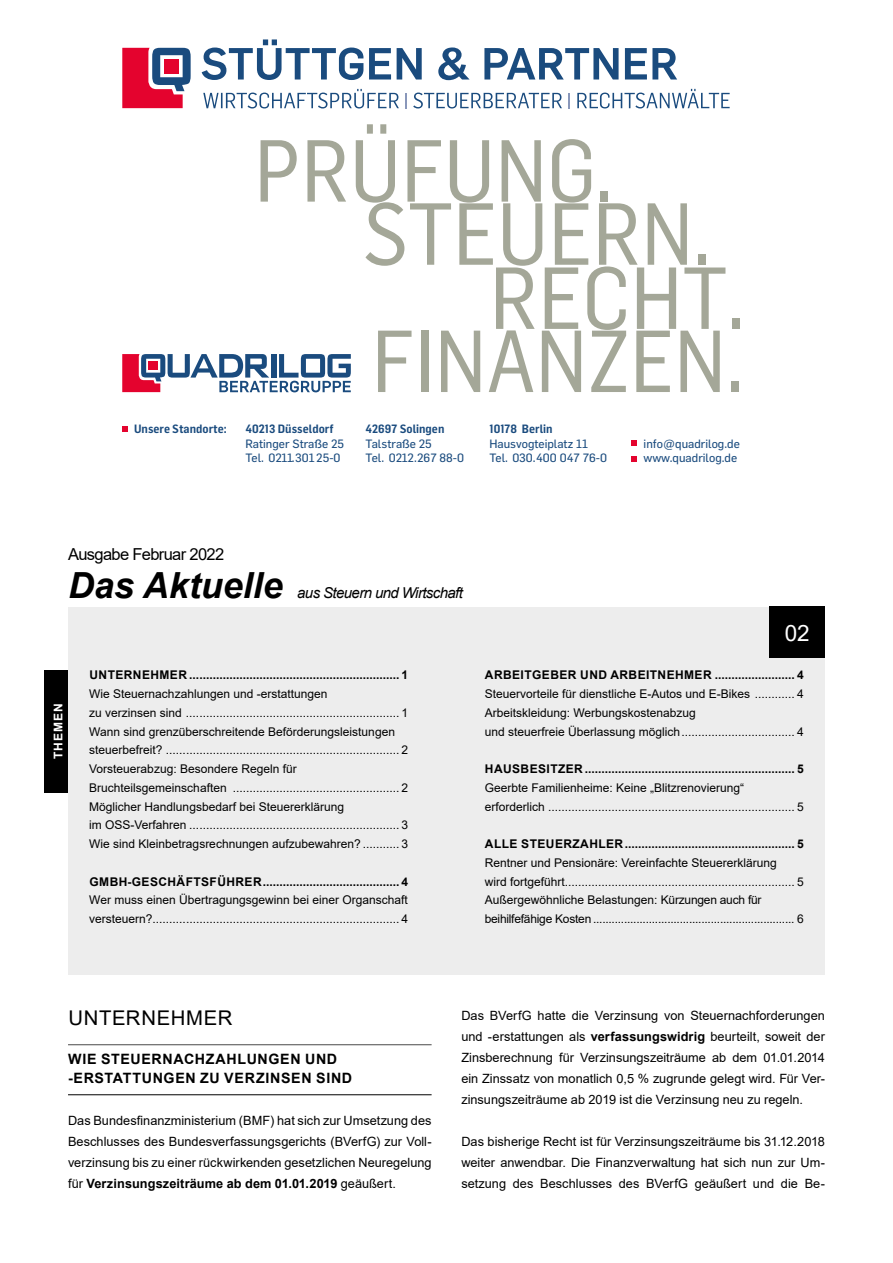
<style>
.page{position:relative;width:893px;height:1263px;background:#fff}
.page>*{position:absolute;margin:0;border:0;box-sizing:border-box;transform-origin:0 0}
.t1{font:86.1px "Flama Semicondensed Basic";color:#a4a798}
.t2{font:italic 700 36px "Arial";color:#000}
.t3{font:22.5px "Arial";color:#fff}
.t4{font:20.25px "Arial";letter-spacing:.035em;color:#000}
.t5{font:16.5px "Arial";letter-spacing:-.04em;color:#000}
.t6{font:italic 15px "Arial";letter-spacing:-.04em;color:#000}
.t7{font:700 14.25px/19.5px "Arial";letter-spacing:.045em;color:#000}
.t8{font:12.75px/21px "Arial";color:#000;text-align:justify}
.t9{font:12px/18.8px "Arial";color:#000}
.t10{font:700 12px "Arial";letter-spacing:.035em;color:#000}
.t11{font:700 12px "Arial";letter-spacing:.085em;color:#fff}
.t12{font:11.85px/14.2px "Flama Basic";color:#1a4b7e}
.t13{font:600 11.85px "Flama Semicondensed";color:#1a4b7e}
.s1{font-weight:700}
</style>
<div class="page">
<svg style="left:631px;top:440px;width:6px;height:6px"></svg>
<svg style="left:631px;top:456px;width:6px;height:6px"></svg>
<svg style="left:122px;top:426px;width:6px;height:6px"></svg>
<svg style="left:577px;top:89px;width:153px;height:19px"></svg>
<svg style="left:568px;top:93px;width:2px;height:15px"></svg>
<svg style="left:413px;top:93px;width:149px;height:15px"></svg>
<svg style="left:405px;top:93px;width:2px;height:15px"></svg>
<svg style="left:203px;top:89px;width:196px;height:19px"></svg>
<svg style="left:202px;top:39px;width:475px;height:41px"></svg>
<svg style="left:122px;top:48px;width:69px;height:60px"></svg>
<svg style="left:122px;top:354px;width:229px;height:38px"></svg>
<div style="left:68px;top:607px;width:757px;height:367px;background:#ededed"></div>
<hr style="left:68px;top:1044px;width:364px;height:1px;background:#4a4a49">
<hr style="left:68px;top:1094px;width:364px;height:1px;background:#000">
<div style="left:770px;top:607px;width:55px;height:51px;background:#000"></div>
<div style="left:45px;top:670px;width:23px;height:122px;background:#000"></div>
<p class="t13" style="left:134px;top:421px;width:94px">Unsere Standorte:</p>
<h1 class="t1" style="left:254px;top:116px;width:360px">PRÜFUNG.</h1>
<h1 class="t1" style="left:363px;top:179px;width:350px">STEUERN.</h1>
<h1 class="t1" style="left:490px;top:243px;width:257px">RECHT.</h1>
<h1 class="t1" style="left:372px;top:306px;width:374px">FINANZEN.</h1>
<p class="t13" style="left:245px;top:421px;width:90px">40213 Düsseldorf</p>
<p class="t12" style="left:245px;top:435px;width:100px">Ratinger Straße 25<br>Tel. 0211.301 25-0</p>
<p class="t13" style="left:366px;top:421px;width:80px">42697 Solingen</p>
<p class="t12" style="left:366px;top:435px;width:100px">Talstraße 25<br>Tel. 0212.267 88-0</p>
<p class="t13" style="left:489px;top:421px;width:65px">10178 Berlin</p>
<p class="t12" style="left:489px;top:435px;width:119px">Hausvogteiplatz 11<br>Tel. 030.400 047 76-0</p>
<p class="t12" style="left:643px;top:435px;width:98px">info@quadrilog.de www.quadrilog.de</p>
<h3 class="t5" style="left:68px;top:543px;width:158px">Ausgabe Februar 2022</h3>
<h2 class="t2" style="left:68px;top:561px;width:216px">Das Aktuelle</h2>
<p class="t6" style="left:297px;top:583px;width:167px">aus Steuern und Wirtschaft</p>
<p class="t11" style="left:50px;top:759px;width:57px;rotate:-90deg">THEMEN</p>
<p class="t10" style="left:90px;top:667px;width:320px">UNTERNEHMER ............................................................... 1</p>
<p class="t9" style="left:89px;top:684px;width:320px">Wie Steuernachzahlungen und -erstattungen<br>zu verzinsen sind ................................................................ 1<br>Wann sind grenzüberschreitende Beförderungsleistungen steuerbefreit? ...................................................................... 2<br>Vorsteuerabzug: Besondere Regeln für Bruchteilsgemeinschaften .................................................. 2<br>Möglicher Handlungsbedarf bei Steuererklärung<br>im OSS-Verfahren ............................................................... 3<br>Wie sind Kleinbetragsrechnungen aufzubewahren? ........... 3</p>
<p class="t10" style="left:89px;top:873px;width:320px">GMBH-GESCHÄFTSFÜHRER......................................... 4</p>
<p class="t9" style="left:89px;top:891px;width:320px">Wer muss einen Übertragungsgewinn bei einer Organschaft versteuern?.......................................................................... 4</p>
<h3 class="t3" style="left:785px;top:617px;width:27px">02</h3>
<p class="t10" style="left:485px;top:667px;width:320px">ARBEITGEBER UND ARBEITNEHMER ........................ 4</p>
<p class="t9" style="left:485px;top:684px;width:320px">Steuervorteile für dienstliche E-Autos und E-Bikes ............ 4<br>Arbeitskleidung: Werbungskostenabzug<br>und steuerfreie Überlassung möglich.................................. 4</p>
<p class="t10" style="left:485px;top:760px;width:320px">HAUSBESITZER ............................................................... 5</p>
<p class="t9" style="left:485px;top:778px;width:320px">Geerbte Familienheime: Keine „Blitzrenovierung“ erforderlich .......................................................................... 5</p>
<p class="t10" style="left:485px;top:835px;width:320px">ALLE STEUERZAHLER................................................... 5</p>
<p class="t9" style="left:485px;top:853px;width:320px">Rentner und Pensionäre: Vereinfachte Steuererklärung<br>wird fortgeführt..................................................................... 5<br>Außergewöhnliche Belastungen: Kürzungen auch für beihilfefähige Kosten ................................................................. 6</p>
<h3 class="t4" style="left:68px;top:1004px;width:166px">UNTERNEHMER</h3>
<p class="t7" style="left:68px;top:1049px;width:286px">WIE STEUERNACHZAHLUNGEN UND -ERSTATTUNGEN ZU VERZINSEN SIND</p>
<p class="t8" style="left:68px;top:1110px;width:365px">Das Bundesfinanzministerium (BMF) hat sich zur Umsetzung des Beschlusses des Bundesverfassungsgerichts (BVerfG) zur Voll&shy;verzinsung bis zu einer rückwirkenden gesetzlichen Neuregelung für <span class="s1">Verzinsungszeiträume ab dem 01.01.2019</span> geäußert.</p>
<p class="t8" style="left:461px;top:1005px;width:365px">Das BVerfG hatte die Verzinsung von Steuernachforderungen und -erstattungen als <span class="s1">verfassungswidrig</span> beurteilt, soweit der Zinsberechnung für Verzinsungszeiträume ab dem 01.01.2014 ein Zinssatz von monatlich 0,5 % zugrunde gelegt wird. Für Ver&shy;zinsungszeiträume ab 2019 ist die Verzinsung neu zu regeln.</p>
<p class="t8" style="left:461px;top:1131px;width:365px">Das bisherige Recht ist für Verzinsungszeiträume bis 31.12.2018 weiter anwendbar. Die Finanzverwaltung hat sich nun zur Um&shy;setzung des Beschlusses des BVerfG geäußert und die Be-</p>
</div>
